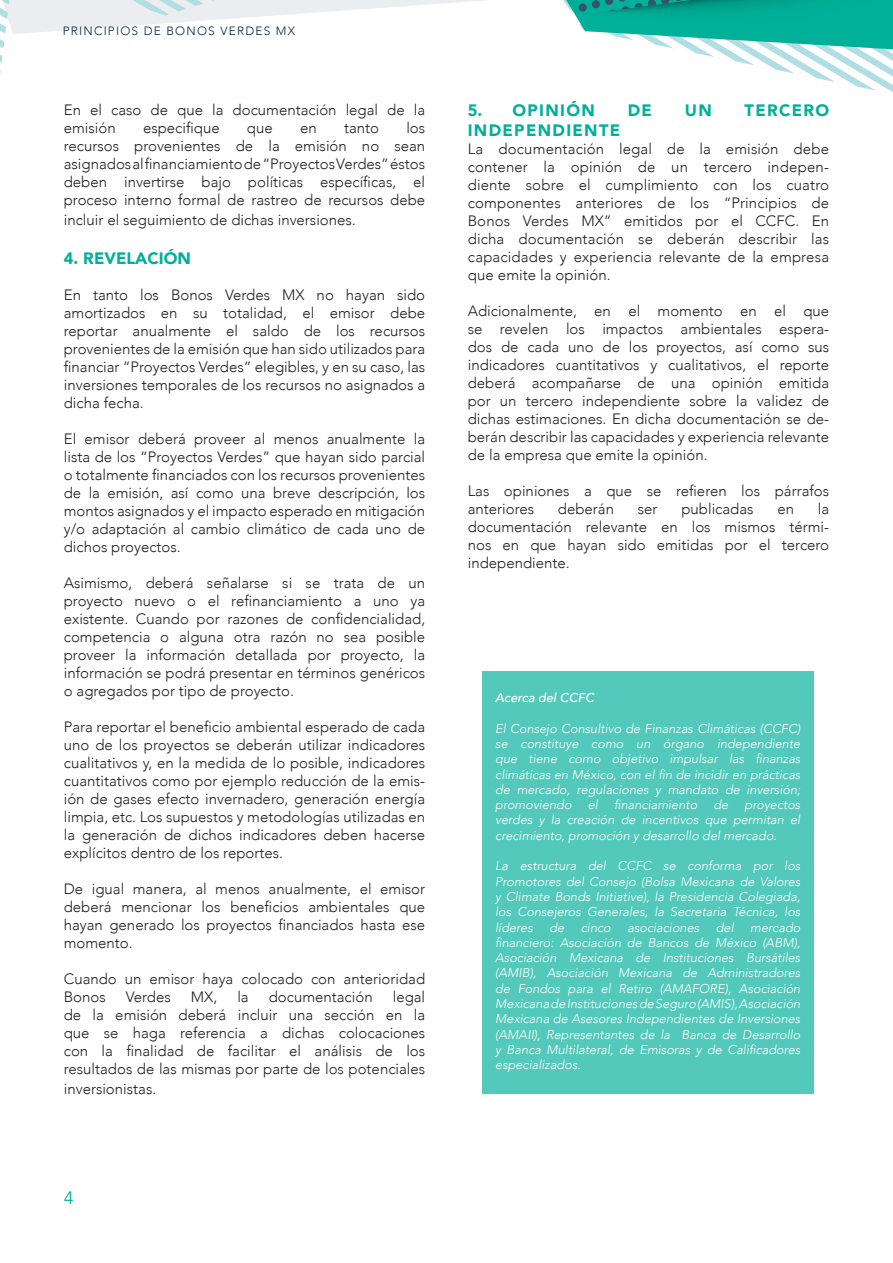
<style>
.page{position:relative;width:893px;height:1263px;background:#fff}
.page>*{position:absolute;margin:0;border:0;box-sizing:border-box;transform-origin:0 0}
.t1{font:18px "Avenir";color:#00b099}
.t2{font:900 16.5px "Avenir";letter-spacing:.08em;color:#00b099}
.t3{font:900 16.5px "Avenir";color:#00b099}
.t4{font:300 15px/18px "Avenir";color:#231f20;text-align:justify}
.t5{font:italic 300 12.75px/15.3px "Avenir";color:#fff;text-align:justify}
.t6{font:italic 500 12.75px "Avenir";color:#fff}
.t7{font:300 12px "Avenir";letter-spacing:.1em;color:#002942}
</style>
<div class="page">
<svg style="left:0;top:0;width:893px;height:92px"></svg>
<div style="left:483px;top:671px;width:331px;height:422px;background:#52c9ba"></div>
<p class="t7" style="left:63px;top:23px;width:234px">PRINCIPIOS DE BONOS VERDES MX</p>
<p class="t4" style="left:64px;top:101px;width:363px">En el caso de que la documentación legal de la emisión</p>
<p class="t4" style="left:143px;top:119px;width:78px">especifique</p>
<p class="t4" style="left:247px;top:119px;width:27px">que</p>
<p class="t4" style="left:300px;top:119px;width:18px">en</p>
<p class="t4" style="left:344px;top:119px;width:37px">tanto</p>
<p class="t4" style="left:64px;top:119px;width:363px;text-indent:343px">los recursos provenientes de la emisión no sean asignados al financiamiento de “Proyectos Verdes” éstos deben invertirse bajo políticas específicas, el proceso interno formal de rastreo de recursos debe</p>
<p class="t4" style="left:64px;top:210px;width:294px">incluir el seguimiento de dichas inversiones.</p>
<p class="t3" style="left:64px;top:244px;width:129px">4. REVELACIÓN</p>
<p class="t4" style="left:64px;top:286px;width:363px">En tanto los Bonos Verdes MX no hayan sido amortizados en su totalidad, el emisor debe reportar anualmente el saldo de los recursos provenientes de la emisión que han sido utilizados para financiar “Proyectos Verdes” elegibles, y en su caso, las inversiones temporales de los recursos no asignados a dicha fecha.</p>
<p class="t4" style="left:64px;top:430px;width:363px">El emisor deberá proveer al menos anualmente la lista de los “Proyectos Verdes” que hayan sido parcial o totalmente financiados con los recursos provenientes de la emisión, así como una breve descripción, los montos asignados y el impacto esperado en mitigación y/o adaptación al cambio climático de cada uno de dichos proyectos.</p>
<p class="t4" style="left:64px;top:574px;width:363px">Asimismo, deberá señalarse si se trata de un proyecto nuevo o el refinanciamiento a uno ya existente. Cuando por razones de confidencialidad, competencia o alguna otra razón no sea posible proveer la información detallada por proyecto, la información se podrá presentar en términos genéricos o agregados por tipo de proyecto.</p>
<p class="t4" style="left:64px;top:718px;width:363px">Para reportar el beneficio ambiental esperado de cada uno de los proyectos se deberán utilizar indicadores cualitativos y, en la medida de lo posible, indicadores cuantitativos como por ejemplo reducción de la emis&shy;ión de gases efecto invernadero, generación energía limpia, etc. Los supuestos y metodologías utilizadas en la generación de dichos indicadores deben hacerse explícitos dentro de los reportes.</p>
<p class="t4" style="left:64px;top:880px;width:363px">De igual manera, al menos anualmente, el emisor deberá mencionar los beneficios ambientales que hayan generado los proyectos financiados hasta ese momento.</p>
<p class="t4" style="left:64px;top:970px;width:363px">Cuando un emisor haya colocado con anterioridad<br>Bonos</p>
<p class="t4" style="left:64px;top:988px;width:363px;text-indent:329px">legal de la emisión deberá incluir una sección en la que se haga referencia a dichas colocaciones con la finalidad de facilitar el análisis de los resultados de las mismas por parte de los potenciales</p>
<p class="t4" style="left:64px;top:1080px;width:94px">inversionistas.</p>
<p class="t4" style="left:126px;top:988px;width:47px">Verdes</p>
<p class="t4" style="left:191px;top:988px;width:28px">MX,</p>
<p class="t4" style="left:237px;top:988px;width:13px">la</p>
<p class="t4" style="left:269px;top:988px;width:105px">documentación</p>
<p class="t1" style="left:64px;top:1187px;width:12px">4</p>
<p class="t2" style="left:468px;top:96px;width:129px">5. OPINIÓN</p>
<p class="t2" style="left:628px;top:96px;width:26px">DE</p>
<p class="t2" style="left:685px;top:96px;width:28px">UN</p>
<p class="t2" style="left:745px;top:96px;width:86px">TERCERO</p>
<p class="t2" style="left:468px;top:116px;width:154px">INDEPENDIENTE</p>
<p class="t4" style="left:468px;top:140px;width:363px">La documentación legal de la emisión debe contener la opinión de un tercero indepen&shy;diente sobre el cumplimiento con los cuatro componentes anteriores de los “Principios de Bonos Verdes MX” emitidos por el CCFC. En dicha documentación se deberán describir las capacidades y experiencia relevante de la empresa que emite la opinión.</p>
<p class="t4" style="left:468px;top:302px;width:363px">Adicionalmente, en el momento en el que se revelen los impactos ambientales espera&shy;dos de cada uno de los proyectos, así como sus indicadores cuantitativos y cualitativos, el reporte deberá acompañarse de una opinión emitida por un tercero independiente sobre la validez de dichas estimaciones. En dicha documentación se de&shy;berán describir las capacidades y experiencia relevante de la empresa que emite la opinión.</p>
<p class="t4" style="left:468px;top:482px;width:363px">Las opiniones a que se refieren los párrafos anteriores</p>
<p class="t4" style="left:468px;top:500px;width:363px;text-indent:350px">la documentación relevante en los mismos térmi&shy;nos en que hayan sido emitidas por el tercero independiente.</p>
<p class="t4" style="left:558px;top:500px;width:58px">deberán</p>
<p class="t4" style="left:638px;top:500px;width:21px">ser</p>
<p class="t4" style="left:681px;top:500px;width:74px">publicadas</p>
<p class="t4" style="left:777px;top:500px;width:18px">en</p>
<p class="t6" style="left:495px;top:690px;width:100px">Acerca del CCFC</p>
<p class="t5" style="left:495px;top:721px;width:307px">El Consejo Consultivo de Finanzas Climáticas (CCFC) se constituye como un órgano independiente que tiene como objetivo impulsar las finanzas climáticas en México, con el fin de incidir en prácticas de mercado, regulaciones y mandato de inversión; promoviendo</p>
<p class="t5" style="left:588px;top:797px;width:12px">el</p>
<p class="t5" style="left:614px;top:797px;width:85px">financiamiento</p>
<p class="t5" style="left:713px;top:797px;width:16px">de</p>
<p class="t5" style="left:495px;top:797px;width:307px;text-indent:249px">proyectos verdes y la creación de incentivos que permitan el crecimiento, promoción y desarrollo del mercado.</p>
<p class="t5" style="left:495px;top:858px;width:307px">La estructura del CCFC se conforma por los Promotores del Consejo (Bolsa Mexicana de Valores y Climate Bonds Initiative), la Presidencia Colegiada, los Consejeros Generales, la Secretaria Técnica, los líderes</p>
<p class="t5" style="left:495px;top:919px;width:307px;text-indent:255px">mercado financiero: Asociación de Bancos de México (ABM), Asociación Mexicana de Instituciones Bursátiles (AMIB), Asociación Mexicana de Administradores de Fondos para el Retiro (AMAFORE), Asociación Mexicana de Instituciones de Seguro (AMIS), Asociación Mexicana de Asesores Independientes de Inversiones (AMAII), Representantes de la Banca de Desarrollo y Banca Multilateral, de Emisoras y de Calificadores especializados.</p>
<p class="t5" style="left:549px;top:919px;width:16px">de</p>
<p class="t5" style="left:581px;top:919px;width:31px">cinco</p>
<p class="t5" style="left:627px;top:919px;width:73px">asociaciones</p>
<p class="t5" style="left:716px;top:919px;width:19px">del</p>
</div>
